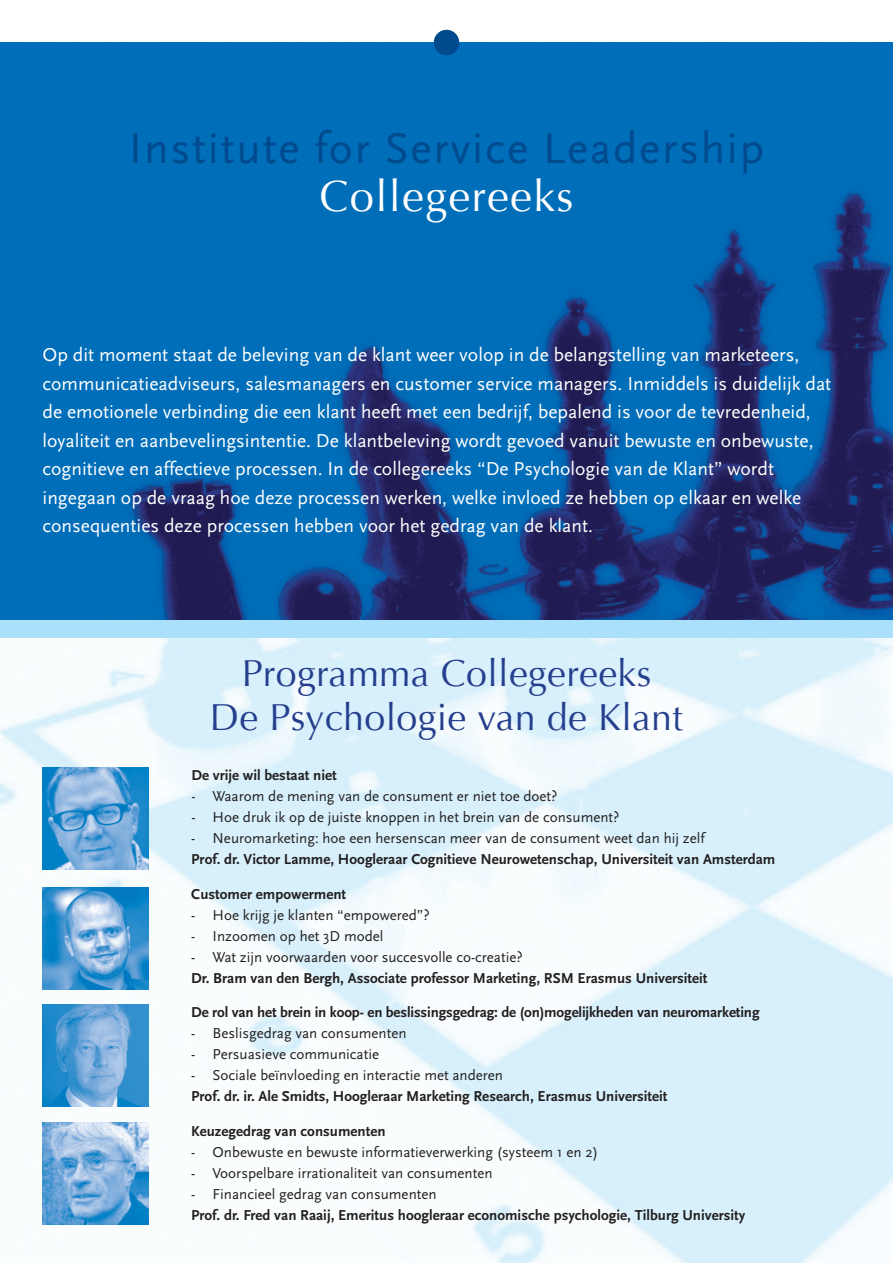
<style>
.page{position:relative;width:893px;height:1263px;background:#fff}
.page>*{position:absolute;margin:0;border:0;box-sizing:border-box;transform-origin:0 0}
.t1{font:45px "Scala Sans";letter-spacing:.04em;color:#004a8d}
.t2{font:43.5px "Optima";letter-spacing:.03em;color:#fff}
.t3{font:37.5px/43.5px "Optima";letter-spacing:.01em;color:#253f8e;text-align:center}
.t4{font:19.5px/28.5px "Scala Sans";color:#fff}
.t5{font:15px "Scala Sans";color:#231f20}
.t6{font:700 15px "Scala Sans";color:#231f20}
</style>
<div class="page">
<img style="left:0;top:43px;width:893px;height:1220px">
<div style="left:434px;top:30px;width:25px;height:25px;background:#004a8d;border-radius:50%"></div>
<img style="left:43px;top:768px;width:106px;height:102px">
<img style="left:43px;top:887px;width:106px;height:102px">
<img style="left:43px;top:1005px;width:106px;height:102px">
<img style="left:43px;top:1123px;width:106px;height:102px">
<div style="left:0;top:621px;width:893px;height:17px;background:#aae0f9"></div>
<h1 class="t1" style="left:129px;top:124px;width:637px">Institute for Service Leadership</h1>
<h2 class="t2" style="left:320px;top:171px;width:255px">Collegereeks</h2>
<p class="t4" style="left:43px;top:341px;width:790px">Op dit moment staat de beleving van de klant weer volop in de belangstelling van marketeers, communicatieadviseurs, salesmanagers en customer service managers. Inmiddels is duidelijk dat de emotionele verbinding die een klant heeft met een bedrijf, bepalend is voor de tevredenheid, loyaliteit en aanbevelingsintentie. De klantbeleving wordt gevoed vanuit bewuste en onbewuste, cognitieve en affectieve processen. In de collegereeks “De Psychologie van de Klant” wordt ingegaan op de vraag hoe deze processen werken, welke invloed ze hebben op elkaar en welke consequenties deze processen hebben voor het gedrag van de klant.</p>
<h3 class="t3" style="left:210px;top:652px;width:474px">Programma Collegereeks<br>De Psychologie van de Klant</h3>
<p class="t6" style="left:191px;top:767px;width:147px">De vrije wil bestaat niet</p>
<p class="t5" style="left:191px;top:788px;width:368px">- Waarom de mening van de consument er niet toe doet?</p>
<p class="t5" style="left:191px;top:809px;width:430px">- Hoe druk ik op de juiste knoppen in het brein van de consument?</p>
<p class="t5" style="left:191px;top:830px;width:515px">- Neuromarketing: hoe een hersenscan meer van de consument weet dan hij zelf</p>
<p class="t6" style="left:191px;top:851px;width:586px">Prof. dr. Victor Lamme, Hoogleraar Cognitieve Neurowetenschap, Universiteit van Amsterdam</p>
<p class="t6" style="left:191px;top:886px;width:156px">Customer empowerment</p>
<p class="t5" style="left:191px;top:907px;width:240px">- Hoe krijg je klanten “empowered”?</p>
<p class="t5" style="left:191px;top:928px;width:194px">- Inzoomen op het 3D model</p>
<p class="t5" style="left:191px;top:949px;width:333px">- Wat zijn voorwaarden voor succesvolle co-creatie?</p>
<p class="t6" style="left:191px;top:970px;width:518px">Dr. Bram van den Bergh, Associate professor Marketing, RSM Erasmus Universiteit</p>
<p class="t6" style="left:191px;top:1004px;width:570px">De rol van het brein in koop- en beslissingsgedrag: de (on)mogelijkheden van neuromarketing</p>
<p class="t5" style="left:191px;top:1025px;width:217px">- Beslisgedrag van consumenten</p>
<p class="t5" style="left:191px;top:1046px;width:189px">- Persuasieve communicatie</p>
<p class="t5" style="left:191px;top:1067px;width:313px">- Sociale beïnvloeding en interactie met anderen</p>
<p class="t6" style="left:191px;top:1088px;width:478px">Prof. dr. ir. Ale Smidts, Hoogleraar Marketing Research, Erasmus Universiteit</p>
<p class="t6" style="left:191px;top:1123px;width:196px">Keuzegedrag van consumenten</p>
<p class="t5" style="left:191px;top:1144px;width:409px">- Onbewuste en bewuste informatieverwerking (systeem 1 en 2)</p>
<p class="t5" style="left:191px;top:1165px;width:303px">- Voorspelbare irrationaliteit van consumenten</p>
<p class="t5" style="left:191px;top:1186px;width:247px">- Financieel gedrag van consumenten</p>
<p class="t6" style="left:191px;top:1207px;width:556px">Prof. dr. Fred van Raaij, Emeritus hoogleraar economische psychologie, Tilburg University</p>
</div>
